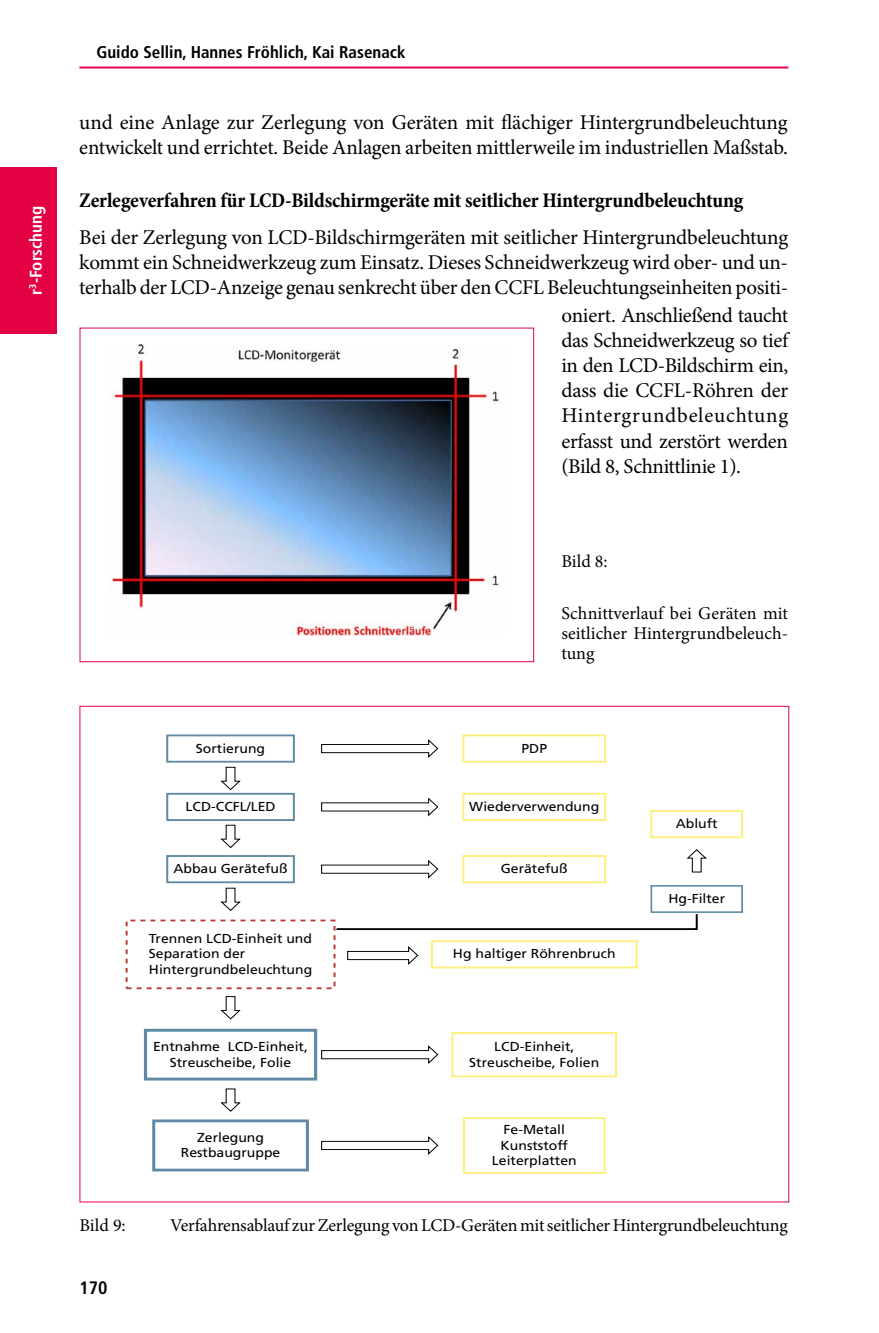
<style>
.page{position:relative;width:879px;height:1333px;background:#fff}
.page>*{position:absolute;margin:0;border:0;box-sizing:border-box;transform-origin:0 0}
.t1{font:21px/25.2px "Minion Pro";letter-spacing:-.01em;color:#000;text-align:justify}
.t2{font:700 condensed 21px "Minion Pro";letter-spacing:-.01em;color:#000}
.t3{font:18px/20px "Minion Pro";letter-spacing:-.015em;color:#000;text-align:justify}
.t4{font:700 condensed 18px "Frutiger";color:#000}
.t5{font:700 condensed 17px "Frutiger";color:#000}
.t6{font:700 condensed 17px "Frutiger";color:#fff}
.t7{font:13px/15.6px "Frutiger";color:#000;text-align:center;scale:1.08 1}
</style>
<div class="page">
<hr style="left:79px;top:66px;width:709px;height:2px;background:#e30045">
<div style="left:0;top:167px;width:57px;height:166px;background:#e30045"></div>
<div style="left:166px;top:734px;width:129px;height:28px;border:2px solid #5f89a4"></div>
<div style="left:166px;top:792px;width:129px;height:29px;border:2px solid #5f89a4"></div>
<div style="left:166px;top:855px;width:129px;height:28px;border:2px solid #5f89a4"></div>
<div style="left:650px;top:885px;width:93px;height:27px;border:2px solid #5f89a4"></div>
<div style="left:650px;top:810px;width:93px;height:28px;border:2px solid #fdef78"></div>
<div style="left:144px;top:1028px;width:173px;height:52px;border:3px solid #5f89a4"></div>
<div style="left:152px;top:1119px;width:157px;height:52px;border:3px solid #5f89a4"></div>
<div style="left:462px;top:734px;width:144px;height:28px;border:2px solid #fdef78"></div>
<div style="left:462px;top:792px;width:144px;height:29px;border:2px solid #fdef78"></div>
<div style="left:462px;top:855px;width:144px;height:28px;border:2px solid #fdef78"></div>
<div style="left:431px;top:940px;width:206px;height:28px;border:2px solid #fdef78"></div>
<div style="left:451px;top:1031px;width:166px;height:46px;border:2px solid #fdef78"></div>
<div style="left:463px;top:1117px;width:142px;height:56px;border:2px solid #fdef78"></div>
<svg style="left:220px;top:766px;width:21px;height:24px"></svg>
<svg style="left:321px;top:739px;width:118px;height:19px"></svg>
<svg style="left:321px;top:797px;width:118px;height:20px"></svg>
<svg style="left:321px;top:860px;width:118px;height:19px"></svg>
<svg style="left:321px;top:1045px;width:118px;height:19px"></svg>
<svg style="left:321px;top:1136px;width:118px;height:19px"></svg>
<svg style="left:347px;top:946px;width:72px;height:19px"></svg>
<svg style="left:220px;top:824px;width:21px;height:24px"></svg>
<svg style="left:686px;top:849px;width:21px;height:23px"></svg>
<svg style="left:220px;top:887px;width:21px;height:24px"></svg>
<svg style="left:220px;top:996px;width:21px;height:24px"></svg>
<svg style="left:220px;top:1088px;width:21px;height:24px"></svg>
<svg style="left:334px;top:912px;width:365px;height:18px"></svg>
<img style="left:108px;top:345px;width:391px;height:290px">
<p class="t6" style="left:26px;top:294px;width:90px;rotate:-90deg">r<sup>3</sup>-Forschung</p>
<p class="t5" style="left:96px;top:42px;width:311px">Guido Sellin, Hannes Fröhlich, Kai Rasenack</p>
<p class="t1" style="left:79px;top:109px;width:710px">und eine Anlage zur Zerlegung von Geräten mit flächiger Hintergrundbeleuchtung entwickelt und errichtet. Beide Anlagen arbeiten mittlerweile im industriellen Maßstab.</p>
<p class="t2" style="left:79px;top:186px;width:665px">Zerlegeverfahren für LCD-Bildschirmgeräte mit seitlicher Hintergrundbeleuchtung</p>
<p class="t1" style="left:79px;top:225px;width:710px">Bei der Zerlegung von LCD-Bildschirmgeräten mit seitlicher Hintergrundbeleuchtung kommt ein Schneidwerkzeug zum Einsatz. Dieses Schneidwerkzeug wird ober- und un&shy;terhalb der LCD-Anzeige genau senkrecht über den CCFL Beleuchtungseinheiten positi-</p>
<p class="t1" style="left:561px;top:302px;width:228px">oniert. Anschließend taucht das Schneidwerkzeug so tief in den LCD-Bildschirm ein, dass die CCFL-Röhren der Hintergrundbeleuchtung erfasst und zerstört werden (Bild 8, Schnittlinie 1).</p>
<p class="t7" style="left:196px;top:740px;width:66px">Sortierung</p>
<p class="t7" style="left:185px;top:798px;width:85px">LCD-CCFL/LED</p>
<p class="t7" style="left:173px;top:860px;width:107px">Abbau Gerätefuß</p>
<p class="t7" style="left:149px;top:930px;width:153px;text-align:left">Trennen LCD-Einheit und<br>Separation der<br>Hintergrundbeleuchtung</p>
<p class="t7" style="left:153px;top:1038px;width:145px">Entnahme LCD-Einheit,<br>Streuscheibe, Folie</p>
<p class="t7" style="left:181px;top:1129px;width:94px">Zerlegung<br>Restbaugruppe</p>
<p class="t3" style="left:561px;top:551px;width:48px">Bild 8:</p>
<p class="t3" style="left:561px;top:603px;width:228px">Schnittverlauf bei Geräten mit seitlicher Hintergrundbeleuch&shy;tung</p>
<p class="t7" style="left:521px;top:740px;width:25px">PDP</p>
<p class="t7" style="left:469px;top:798px;width:122px">Wiederverwendung</p>
<p class="t7" style="left:501px;top:860px;width:63px">Gerätefuß</p>
<p class="t7" style="left:453px;top:946px;width:152px">Hg haltiger Röhrenbruch</p>
<p class="t7" style="left:469px;top:1038px;width:122px">LCD-Einheit,<br>Streuscheibe, Folien</p>
<p class="t7" style="left:492px;top:1121px;width:80px">Fe-Metall<br>Kunststoff<br>Leiterplatten</p>
<p class="t7" style="left:676px;top:815px;width:40px">Abluft</p>
<p class="t7" style="left:668px;top:890px;width:54px">Hg-Filter</p>
<p class="t3" style="left:79px;top:1215px;width:48px">Bild 9:</p>
<p class="t3" style="left:170px;top:1215px;width:619px">Verfahrensablauf zur Zerlegung von LCD-Geräten mit seitlicher Hintergrundbeleuchtung</p>
<p class="t4" style="left:79px;top:1276px;width:30px">170</p>
</div>
